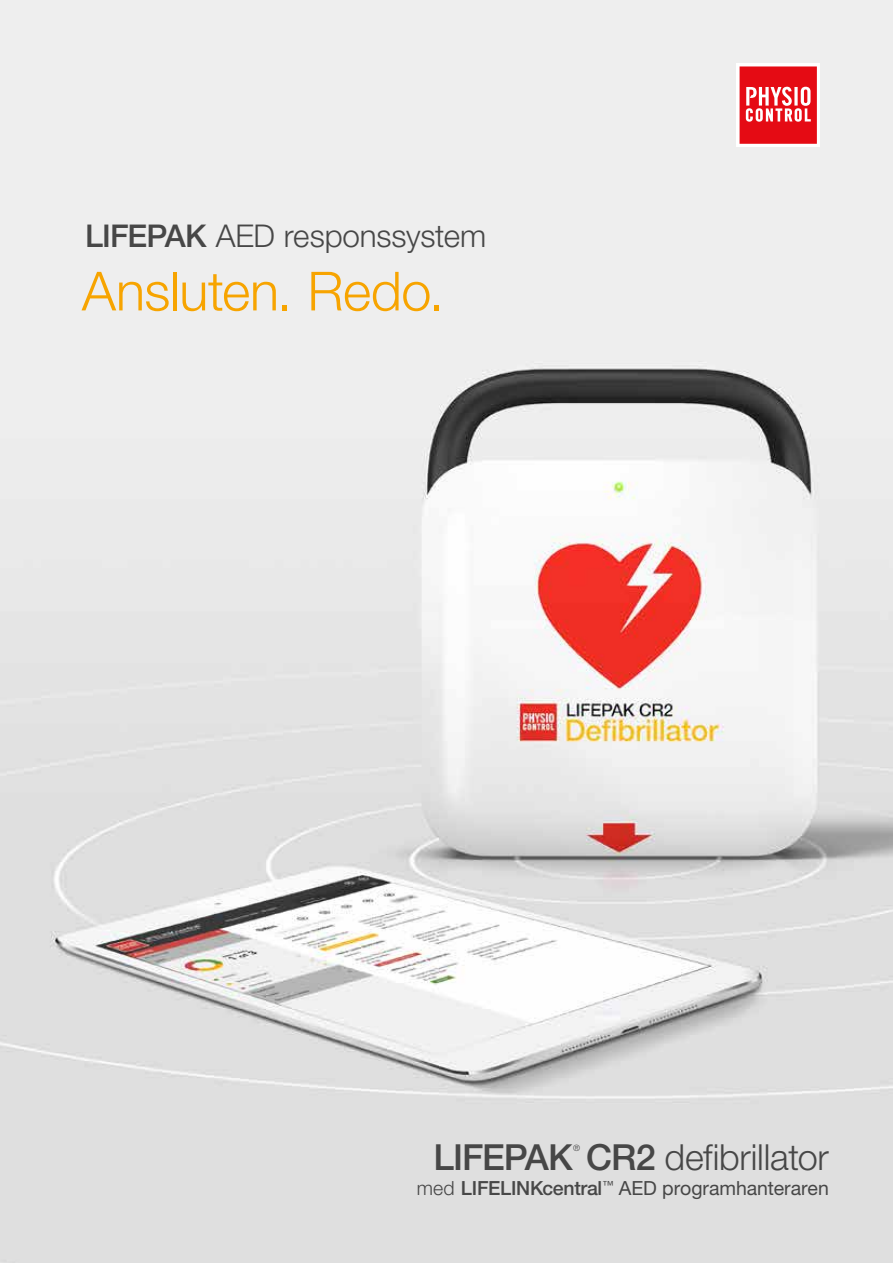
<style>
.page{position:relative;width:893px;height:1263px;background:#fff}
.page>*{position:absolute;margin:0;border:0;box-sizing:border-box;transform-origin:0 0}
.t1{font:300 54px "Helvetica Neue LT Std";letter-spacing:-.01em;color:#f7a400}
.t2{font:300 36px "Helvetica Neue LT Std";letter-spacing:-.005em;color:#474747}
.t3{font:300 31.35px "Helvetica Neue LT Std";letter-spacing:-.005em;color:#474747}
.t4{font:19.5px "Helvetica Neue LT Std";color:#474747}
.t5{font:300 8.7px "Helvetica Neue LT Std";color:#474747}
.s1{font-weight:500}
.s2{font-weight:300}
</style>
<div class="page">
<img style="left:0;top:0;width:893px;height:1263px">
<div style="left:736px;top:63px;width:84px;height:84px;background:#fff"></div>
<svg style="left:740px;top:66px;width:77px;height:78px;background:#e9373f"></svg>
<h3 class="t3" style="left:85px;top:216px;width:403px"><span class="s1">LIFEPAK</span> AED responssystem</h3>
<h1 class="t1" style="left:82px;top:258px;width:364px">Ansluten. Redo.</h1>
<h2 class="t2" style="left:433px;top:1135px;width:397px"><span class="s1">LIFEPAK CR2</span> defibrillator</h2>
<p class="t5" style="left:573px;top:1142px;width:8px">®</p>
<p class="t4" style="left:417px;top:1176px;width:414px"><span class="s2">med</span> <span class="s1">LIFELINKcentral</span><sup>™</sup> AED programhanteraren</p>
</div>
